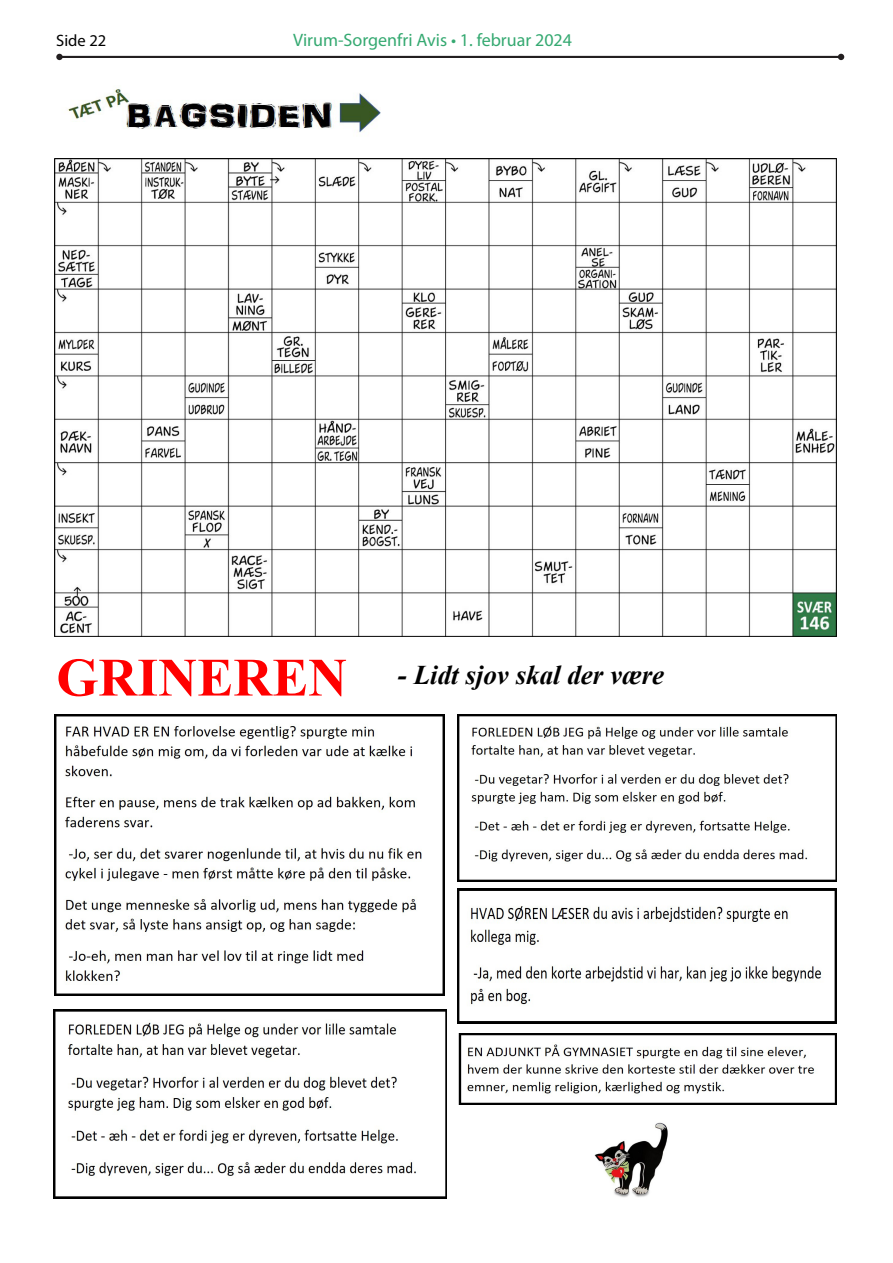
<style>
.page{position:relative;width:893px;height:1263px;background:#fff}
.page>*{position:absolute;margin:0;border:0;box-sizing:border-box;transform-origin:0 0}
.t1{font:700 54px "Times New Roman";color:#f00}
.t2{font:italic 700 27px "Times New Roman";color:#000}
.t3{font:18px "Myriad Pro";color:#35a971}
.t4{font:16.5px "Myriad Pro";color:#000}
</style>
<div class="page">
<hr style="left:59px;top:56px;width:782px;height:2px;background:#231f20">
<div style="left:56px;top:54px;width:7px;height:6px;background:#231f20;border-radius:50%"></div>
<svg style="left:838px;top:54px;width:6px;height:6px"></svg>
<img style="left:67px;top:88px;width:314px;height:45px">
<img style="left:54px;top:158px;width:783px;height:479px">
<img style="left:54px;top:714px;width:391px;height:281px">
<img style="left:457px;top:714px;width:380px;height:168px">
<img style="left:54px;top:1009px;width:392px;height:190px">
<img style="left:457px;top:889px;width:380px;height:135px">
<img style="left:458px;top:1033px;width:379px;height:72px">
<img style="left:594px;top:1122px;width:74px;height:75px">
<p class="t4" style="left:56px;top:30px;width:51px">Side 22</p>
<p class="t3" style="left:293px;top:29px;width:280px">Virum-Sorgenfri Avis • 1. februar 2024</p>
<p class="t1" style="left:56px;top:638px;width:293px">GRINEREN</p>
<p class="t2" style="left:398px;top:656px;width:268px">- Lidt sjov skal der være</p>
</div>
